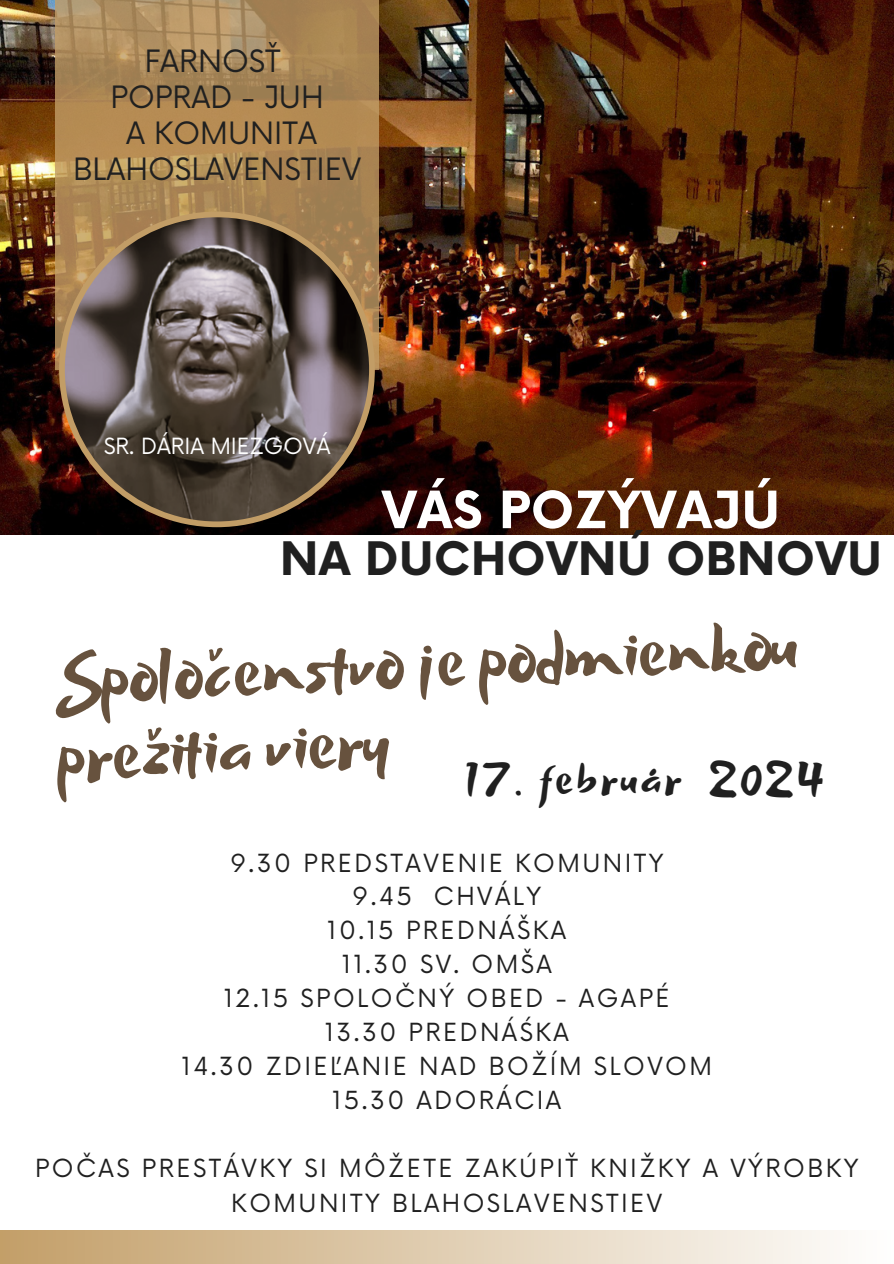
<style>
.page{position:relative;width:894px;height:1264px;background:#fff}
.page>*{position:absolute;margin:0;border:0;box-sizing:border-box;transform-origin:0 0}
.t1{font:77.25px "Beach Resort";color:#67523e}
.t2{font:700 50.1px "Now";letter-spacing:.015em;color:#fff}
.t3{font:47.4px "Beach Resort";letter-spacing:.08em;color:#202020}
.t4{font:700 45px "Now";letter-spacing:.015em;color:#202020}
.t5{font:30px/36px "Now";color:#202020;text-align:center}
.t6{font:24.3px/35.1px "Now";letter-spacing:.1em;color:#202020;text-align:center}
.t7{font:21.75px "Now";color:#fff}
</style>
<div class="page">
<img style="left:0;top:0;width:893px;height:534px">
<svg style="left:55px;top:0;width:323px;height:369px;background:#ae8a57"></svg>
<svg style="left:59px;top:211px;width:316px;height:316px;background:#635449"></svg>
<div style="left:0;top:1230px;width:893px;height:33px;background:linear-gradient(to right,#c39f68,#fffefe)"></div>
<p class="t5" style="left:144px;top:45px;width:138px">FARNOSŤ</p>
<p class="t5" style="left:110px;top:81px;width:215px">POPRAD - JUH</p>
<p class="t5" style="left:73px;top:117px;width:289px">A KOMUNITA<br>BLAHOSLAVENSTIEV</p>
<p class="t7" style="left:104px;top:434px;width:228px">SR. DÁRIA MIEZGOVÁ</p>
<p class="t2" style="left:382px;top:483px;width:399px">VÁS POZÝVAJÚ</p>
<p class="t4" style="left:280px;top:535px;width:603px">NA DUCHOVNÚ OBNOVU</p>
<p class="t1" style="left:52px;top:641px;width:745px;rotate:-3deg">Spoločenstvo je podmienkou</p>
<p class="t1" style="left:56px;top:717px;width:334px;rotate:-3deg">prežitia viery</p>
<p class="t3" style="left:466px;top:753px;width:359px">17. február 2024</p>
<p class="t6" style="left:230px;top:846px;width:435px">9.30 PREDSTAVENIE KOMUNITY</p>
<p class="t6" style="left:352px;top:880px;width:190px">9.45 CHVÁLY</p>
<p class="t6" style="left:327px;top:914px;width:240px">10.15 PREDNÁŠKA</p>
<p class="t6" style="left:341px;top:948px;width:212px">11.30 SV. OMŠA</p>
<p class="t6" style="left:224px;top:982px;width:447px">12.15 SPOLOČNÝ OBED - AGAPÉ</p>
<p class="t6" style="left:324px;top:1016px;width:246px">13.30 PREDNÁŚKA</p>
<p class="t6" style="left:181px;top:1049px;width:531px">14.30 ZDIEĽANIE NAD BOŽÍM SLOVOM</p>
<p class="t6" style="left:332px;top:1083px;width:230px">15.30 ADORÁCIA</p>
<p class="t6" style="left:35px;top:1151px;width:824px">POČAS PRESTÁVKY SI MÔŽETE ZAKÚPIŤ KNIŽKY A VÝROBKY<br>KOMUNITY BLAHOSLAVENSTIEV</p>
</div>
